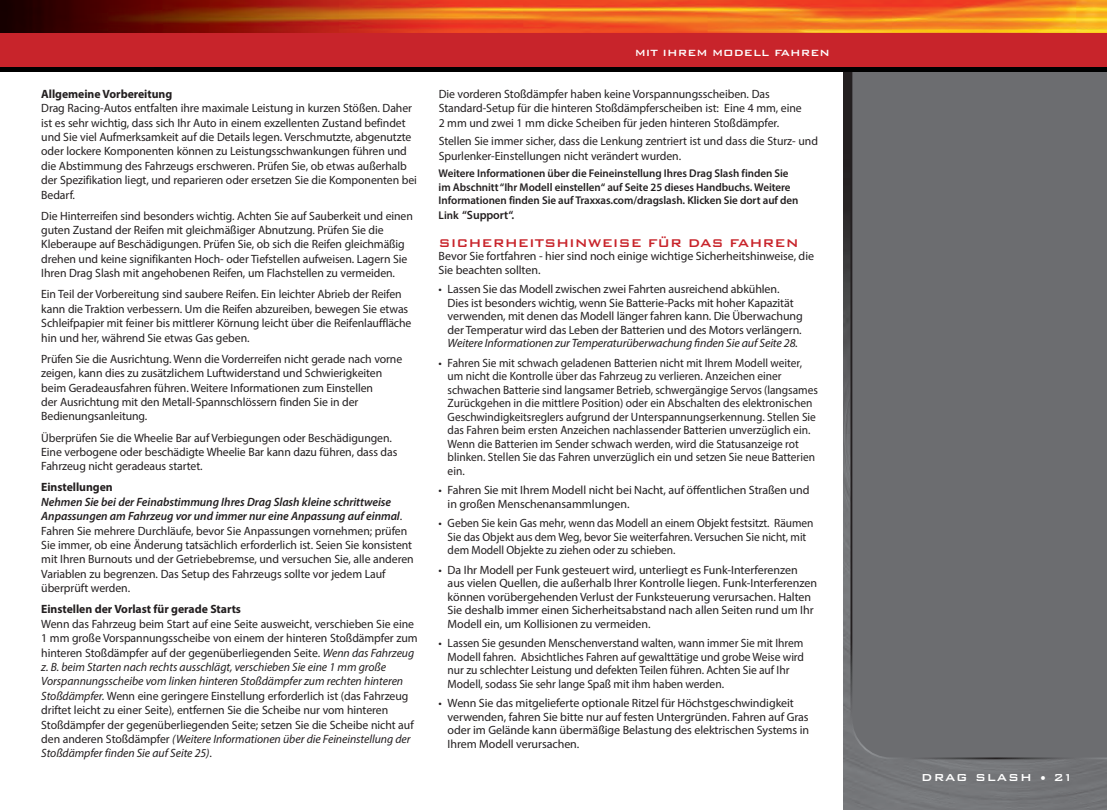
<style>
.page{position:relative;width:1107px;height:810px;background:#fff}
.page>*{position:absolute;margin:0;border:0;box-sizing:border-box;transform-origin:0 0}
.t1{font:500 15px "Bank Gothic BT";letter-spacing:-.005em;color:#c8242b}
.t2{font:500 13.5px "Bank Gothic BT";letter-spacing:.055em;color:#fff}
.t3{font:12px/14.4px "Myriad Pro";letter-spacing:-.005em;color:#231f20}
.t4{font:700 12px "Myriad Pro";letter-spacing:-.005em;color:#231f20}
.t5{font:500 12px "Bank Gothic BT";color:#fff}
.t6{font:600 12px "Myriad Pro";letter-spacing:-.005em;color:#231f20}
.t7{font:600 11.25px/13.5px "Myriad Pro";letter-spacing:-.005em;color:#231f20}
.s1{font-weight:600;font-style:italic}
.s2{font-style:italic}
.s3{font-size:11.25px}
</style>
<div class="page">
<img style="left:844px;top:71px;width:263px;height:739px">
<div style="left:850px;top:71px;width:257px;height:689px;background:#6c6d70"></div>
<img style="left:0;top:0;width:1107px;height:71px">
<div style="left:0;top:33px;width:1107px;height:34px;background:#c8242b"></div>
<p class="t4" style="left:41px;top:86px;width:132px">Allgemeine Vorbereitung</p>
<p class="t3" style="left:41px;top:101px;width:377px">Drag Racing-Autos entfalten ihre maximale Leistung in kurzen Stößen. Daher ist es sehr wichtig, dass sich Ihr Auto in einem exzellenten Zustand befindet und Sie viel Aufmerksamkeit auf die Details legen. Verschmutzte, abgenutzte oder lockere Komponenten können zu Leistungsschwankungen führen und die Abstimmung des Fahrzeugs erschweren. Prüfen Sie, ob etwas außerhalb der Spezifikation liegt, und reparieren oder ersetzen Sie die Komponenten bei Bedarf.</p>
<p class="t3" style="left:41px;top:208px;width:373px">Die Hinterreifen sind besonders wichtig. Achten Sie auf Sauberkeit und einen guten Zustand der Reifen mit gleichmäßiger Abnutzung. Prüfen Sie die Kleberaupe auf Beschädigungen. Prüfen Sie, ob sich die Reifen gleichmäßig drehen und keine signifikanten Hoch- oder Tiefstellen aufweisen. Lagern Sie Ihren Drag Slash mit angehobenen Reifen, um Flachstellen zu vermeiden.</p>
<p class="t3" style="left:41px;top:287px;width:372px">Ein Teil der Vorbereitung sind saubere Reifen. Ein leichter Abrieb der Reifen kann die Traktion verbessern. Um die Reifen abzureiben, bewegen Sie etwas Schleifpapier mit feiner bis mittlerer Körnung leicht über die Reifenlauffläche hin und her, während Sie etwas Gas geben.</p>
<p class="t3" style="left:41px;top:351px;width:363px">Prüfen Sie die Ausrichtung. Wenn die Vorderreifen nicht gerade nach vorne zeigen, kann dies zu zusätzlichem Luftwiderstand und Schwierigkeiten beim Geradeausfahren führen. Weitere Informationen zum Einstellen<br>der Ausrichtung mit den Metall-Spannschlössern finden Sie in der Bedienungsanleitung.</p>
<p class="t3" style="left:41px;top:430px;width:358px">Überprüfen Sie die Wheelie Bar auf Verbiegungen oder Beschädigungen.<br>Eine verbogene oder beschädigte Wheelie Bar kann dazu führen, dass das<br>Fahrzeug nicht geradeaus startet.</p>
<p class="t4" style="left:41px;top:480px;width:73px">Einstellungen</p>
<p class="t3" style="left:41px;top:494px;width:374px"><span class="s1">Nehmen Sie bei der Feinabstimmung Ihres Drag Slash kleine schrittweise Anpassungen am Fahrzeug vor und immer nur eine Anpassung auf einmal</span>.<br>Fahren Sie mehrere Durchläufe, bevor Sie Anpassungen vornehmen; prüfen Sie immer, ob eine Änderung tatsächlich erforderlich ist. Seien Sie konsistent mit Ihren Burnouts und der Getriebebremse, und versuchen Sie, alle anderen Variablen zu begrenzen. Das Setup des Fahrzeugs sollte vor jedem Lauf überprüft werden.</p>
<p class="t4" style="left:41px;top:602px;width:201px">Einstellen der Vorlast für gerade Starts</p>
<p class="t3" style="left:41px;top:616px;width:378px">Wenn das Fahrzeug beim Start auf eine Seite ausweicht, verschieben Sie eine 1 mm große Vorspannungsscheibe von einem der hinteren Stoßdämpfer zum hinteren Stoßdämpfer auf der gegenüberliegenden Seite. <span class="s2">Wenn das Fahrzeug z. B. beim Starten nach rechts ausschlägt, verschieben Sie eine 1 mm große Vorspannungsscheibe vom linken hinteren Stoßdämpfer zum rechten hinteren Stoßdämpfer.</span> Wenn eine geringere Einstellung erforderlich ist (das Fahrzeug driftet leicht zu einer Seite), entfernen Sie die Scheibe nur vom hinteren Stoßdämpfer der gegenüberliegenden Seite; setzen Sie die Scheibe nicht auf den anderen Stoßdämpfer <span class="s2">(Weitere Informationen über die Feineinstellung der Stoßdämpfer finden Sie auf Seite 25)</span>.</p>
<p class="t5" style="left:635px;top:46px;width:197px">MIT IHREM MODELL FAHREN</p>
<p class="t3" style="left:439px;top:86px;width:365px">Die vorderen Stoßdämpfer haben keine Vorspannungsscheiben. Das<br>Standard-Setup für die hinteren Stoßdämpferscheiben ist: Eine 4 mm, eine<br>2 mm und zwei 1 mm dicke Scheiben für jeden hinteren Stoßdämpfer.</p>
<p class="t3" style="left:439px;top:134px;width:381px">Stellen Sie immer sicher, dass die Lenkung zentriert ist und dass die Sturz- und<br>Spurlenker-Einstellungen nicht verändert wurden.</p>
<p class="t7" style="left:439px;top:167px;width:361px">Weitere Informationen über die Feineinstellung Ihres Drag Slash finden Sie im Abschnitt “Ihr Modell einstellen“ auf Seite 25 dieses Handbuchs. Weitere<br>Informationen finden Sie auf Traxxas.com/dragslash. Klicken Sie dort auf den</p>
<p class="t6" style="left:439px;top:207px;width:77px"><span class="s3">Link</span> “Support“.</p>
<p class="t1" style="left:439px;top:235px;width:362px">SICHERHEITSHINWEISE FÜR DAS FAHREN</p>
<p class="t3" style="left:439px;top:249px;width:377px;line-height:13.5px">Bevor Sie fortfahren - hier sind noch einige wichtige Sicherheitshinweise, die<br>Sie beachten sollten.</p>
<p class="t3" style="left:448px;top:282px;width:357px;line-height:13.5px;text-indent:-9px">• Lassen Sie das Modell zwischen zwei Fahrten ausreichend abkühlen.<br>Dies ist besonders wichtig, wenn Sie Batterie-Packs mit hoher Kapazität verwenden, mit denen das Modell länger fahren kann. Die Überwachung der Temperatur wird das Leben der Batterien und des Motors verlängern.<br><span class="s2">Weitere Informationen zur Temperaturüberwachung finden Sie auf Seite 28.</span></p>
<p class="t3" style="left:448px;top:356px;width:372px;line-height:13.5px;text-indent:-9px">• Fahren Sie mit schwach geladenen Batterien nicht mit Ihrem Modell weiter, um nicht die Kontrolle über das Fahrzeug zu verlieren. Anzeichen einer schwachen Batterie sind langsamer Betrieb, schwergängige Servos (langsames Zurückgehen in die mittlere Position) oder ein Abschalten des elektronischen Geschwindigkeitsreglers aufgrund der Unterspannungserkennung. Stellen Sie das Fahren beim ersten Anzeichen nachlassender Batterien unverzüglich ein.<br>Wenn die Batterien im Sender schwach werden, wird die Statusanzeige rot blinken. Stellen Sie das Fahren unverzüglich ein und setzen Sie neue Batterien ein.</p>
<p class="t3" style="left:448px;top:483px;width:363px;line-height:13.5px;text-indent:-9px">• Fahren Sie mit Ihrem Modell nicht bei Nacht, auf öffentlichen Straßen und in großen Menschenansammlungen.</p>
<p class="t3" style="left:448px;top:516px;width:367px;line-height:13.5px;text-indent:-9px">• Geben Sie kein Gas mehr, wenn das Modell an einem Objekt festsitzt. Räumen<br>Sie das Objekt aus dem Weg, bevor Sie weiterfahren. Versuchen Sie nicht, mit dem Modell Objekte zu ziehen oder zu schieben.</p>
<p class="t3" style="left:448px;top:563px;width:371px;line-height:13.5px;text-indent:-9px">• Da Ihr Modell per Funk gesteuert wird, unterliegt es Funk-Interferenzen aus vielen Quellen, die außerhalb Ihrer Kontrolle liegen. Funk-Interferenzen können vorübergehenden Verlust der Funksteuerung verursachen. Halten Sie deshalb immer einen Sicherheitsabstand nach allen Seiten rund um Ihr Modell ein, um Kollisionen zu vermeiden.</p>
<p class="t3" style="left:448px;top:636px;width:358px;line-height:13.5px;text-indent:-9px">• Lassen Sie gesunden Menschenverstand walten, wann immer Sie mit Ihrem Modell fahren. Absichtliches Fahren auf gewalttätige und grobe Weise wird nur zu schlechter Leistung und defekten Teilen führen. Achten Sie auf Ihr Modell, sodass Sie sehr lange Spaß mit ihm haben werden.</p>
<p class="t3" style="left:448px;top:696px;width:363px;line-height:13.5px;text-indent:-9px">• Wenn Sie das mitgelieferte optionale Ritzel für Höchstgeschwindigkeit verwenden, fahren Sie bitte nur auf festen Untergründen. Fahren auf Gras oder im Gelände kann übermäßige Belastung des elektrischen Systems in Ihrem Modell verursachen.</p>
<p class="t2" style="left:921px;top:770px;width:153px">DRAG SLASH • 21</p>
</div>
